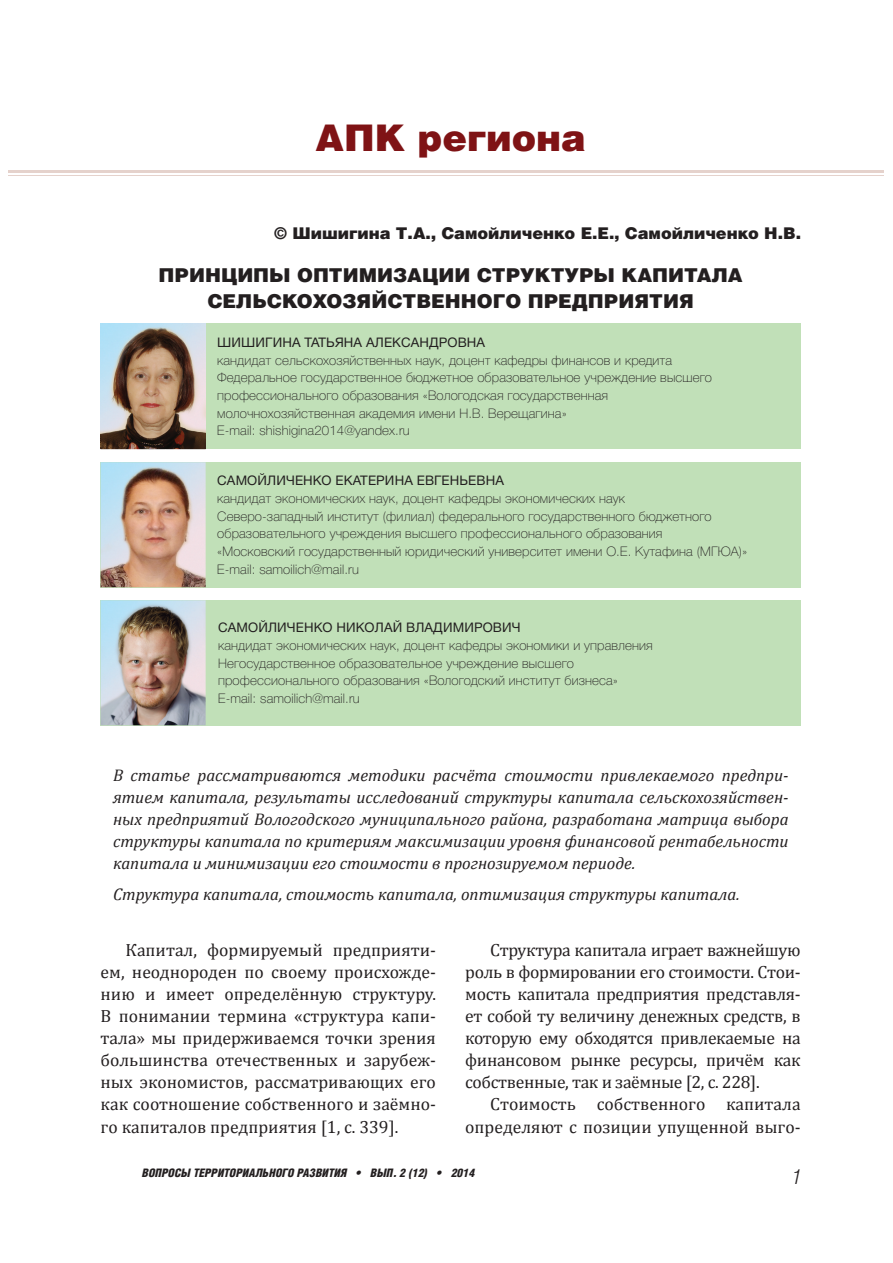
<style>
.page{position:relative;width:893px;height:1263px;background:#fff}
.page>*{position:absolute;margin:0;border:0;box-sizing:border-box;transform-origin:0 0}
.t1{font:900 36.75px "Helios";color:#7f1315}
.t2{font:italic 300 20.55px "Helios Cond";color:#231f20}
.t3{font:900 19.05px/26.4px "Helios";color:#231f20;text-align:center}
.t4{font:17.7px/22px "Cambria";color:#231f20;text-align:justify}
.t5{font:italic 16.95px/22px "Cambria";color:#231f20;text-align:justify}
.t6{font:900 16.2px "Helios";color:#231f20}
.t7{font:100 13.2px/17.7px "Helvetica Neue Cyr";letter-spacing:.01em;color:#231f20}
.t8{font:13.2px "Helvetica Neue Cyr";letter-spacing:.01em;color:#231f20}
.t9{font:italic 900 11.7px "Helios Cond";color:#231f20}
</style>
<div class="page">
<hr style="left:9px;top:170px;width:875px;height:3px;background:#e5d2cc">
<hr style="left:9px;top:175px;width:875px;height:1px;background:#e5d2cc">
<div style="left:101px;top:324px;width:700px;height:125px;background:#c1e0b8"></div>
<div style="left:101px;top:462px;width:700px;height:125px;background:#c1e0b8"></div>
<img style="left:101px;top:324px;width:105px;height:125px">
<img style="left:101px;top:462px;width:105px;height:125px">
<div style="left:101px;top:600px;width:700px;height:125px;background:#c1e0b8"></div>
<img style="left:101px;top:600px;width:105px;height:125px">
<h1 class="t1" style="left:315px;top:117px;width:272px">АПК региона</h1>
<p class="t6" style="left:274px;top:223px;width:528px">© Шишигина Т.А., Самойличенко Е.Е., Самойличенко Н.В.</p>
<h3 class="t3" style="left:159px;top:262px;width:586px">ПРИНЦИПЫ ОПТИМИЗАЦИИ СТРУКТУРЫ КАПИТАЛА<br>СЕЛЬСКОХОЗЯЙСТВЕННОГО ПРЕДПРИЯТИЯ</h3>
<p class="t8" style="left:217px;top:335px;width:269px">ШИШИГИНА ТАТЬЯНА АЛЕКСАНДРОВНА</p>
<p class="t7" style="left:217px;top:352px;width:496px">кандидат сельскохозяйственных наук, доцент кафедры финансов и кредита Федеральное государственное бюджетное образовательное учреждение высшего профессионального образования «Вологодская государственная молочнохозяйственная академия имени Н.В. Верещагина»<br>E-mail: shishigina2014@yandex.ru</p>
<p class="t8" style="left:217px;top:474px;width:288px">САМОЙЛИЧЕНКО ЕКАТЕРИНА ЕВГЕНЬЕВНА</p>
<p class="t7" style="left:217px;top:491px;width:531px">кандидат экономических наук, доцент кафедры экономических наук<br>Северо-западный институт (филиал) федерального государственного бюджетного образовательного учреждения высшего профессионального образования<br>«Московский государственный юридический университет имени О.Е. Кутафина (МГЮА)» E-mail: samoilich@mail.ru</p>
<p class="t8" style="left:218px;top:620px;width:304px">САМОЙЛИЧЕНКО НИКОЛАЙ ВЛАДИМИРОВИЧ</p>
<p class="t7" style="left:218px;top:637px;width:436px">кандидат экономических наук, доцент кафедры экономики и управления Негосударственное образовательное учреждение высшего профессионального образования «Вологодский институт бизнеса» E-mail: samoilich@mail.ru</p>
<p class="t5" style="left:113px;top:764px;width:677px">В статье рассматриваются методики расчёта стоимости привлекаемого предпри&shy;ятием капитала, результаты исследований структуры капитала сельскохозяйствен&shy;ных предприятий Вологодского муниципального района, разработана матрица выбора структуры капитала по критериям максимизации уровня финансовой рентабельности капитала и минимизации его стоимости в прогнозируемом периоде.</p>
<p class="t5" style="left:113px;top:883px;width:628px">Структура капитала, стоимость капитала, оптимизация структуры капитала.</p>
<p class="t4" style="left:101px;top:939px;width:337px;text-indent:25px">Капитал, формируемый предприяти&shy;ем, неоднороден по своему происхожде&shy;нию и имеет определённую структуру.<br>В понимании термина «структура капи&shy;тала» мы придерживаемся точки зрения большинства отечественных и зарубеж&shy;ных экономистов, рассматривающих его как соотношение собственного и заёмно&shy;го капиталов предприятия [1, с. 339].</p>
<p class="t4" style="left:465px;top:939px;width:337px;text-indent:25px">Структура капитала играет важнейшую роль в формировании его стоимости. Стои&shy;мость капитала предприятия представля&shy;ет собой ту величину денежных средств, в которую ему обходятся привлекаемые на финансовом рынке ресурсы, причём как собственные, так и заёмные [2, с. 228].</p>
<h3 class="t4" style="left:465px;top:1093px;width:337px;text-align:right">Стоимость собственного капитала определяют с позиции упущенной выго-</h3>
<p class="t9" style="left:142px;top:1166px;width:334px">ВОПРОСЫ ТЕРРИТОРИАЛЬНОГО РАЗВИТИЯ • ВЫП. 2 (12) • 2014</p>
<h2 class="t2" style="left:792px;top:1165px;width:10px">1</h2>
</div>
